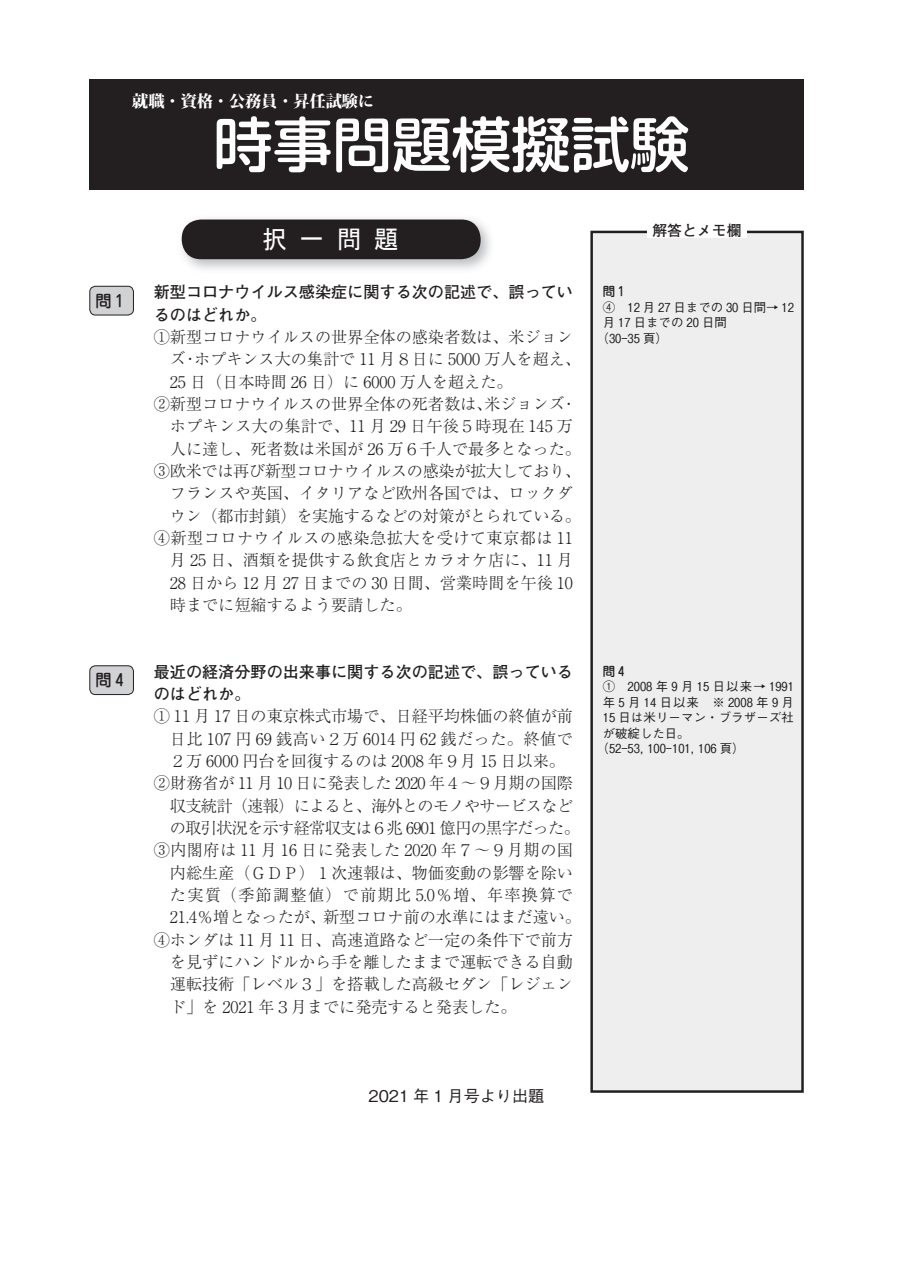
<style>
.page{position:relative;width:903px;height:1275px;background:#fff}
.page>*{position:absolute;margin:0;border:0;box-sizing:border-box;transform-origin:0 0}
.t1{font:500 59.5px "Soft Go Std";color:#fff}
.t2{font:24.85px "MS Gothic";color:#fff}
.t3{font:300 16.1px/22.4px "Ryumin Pr 5";color:#231f20}
.t4{font:700 16.1px/22.4px "Futo Go B101 Pro";color:#231f20}
.t5{font:300 16.1px "Ryumin Pr 5";letter-spacing:.03em;color:#231f20}
.t6{font:300 16.1px "Ryumin Pr 5";letter-spacing:-.04em;color:#231f20}
.t7{font:300 16.1px "Ryumin Pr 5";letter-spacing:-.02em;color:#231f20}
.t8{font:300 16.1px "Ryumin Pr 5";letter-spacing:.04em;color:#231f20}
.t9{font:300 16.1px "Ryumin Pr 5";letter-spacing:.08em;color:#231f20}
.t10{font:800 16.1px "Koz Min Pro";color:#fff}
.t11{font:500 16.1px "Gothic BBB Pr 5";color:#231f20}
.t12{font:500 16.1px "Jun 34 Pro";color:#231f20}
.t13{font:700 14.88px "Futo Go B101 Pr 5";color:#231f20}
.t14{font:500 12.42px "Gothic BBB Pro";letter-spacing:.015em;color:#231f20}
.t15{font:500 12.42px "Jun 34 Pro";color:#231f20}
</style>
<div class="page">
<div style="left:89px;top:79px;width:715px;height:111px;background:#231f20"></div>
<div style="left:590px;top:231px;width:214px;height:862px;background:#eeeeef;border:2px solid #231f20"></div>
<img style="left:181px;top:219px;width:309px;height:51px">
<div style="left:182px;top:220px;width:299px;height:39px;background:#231f20;border-radius:19px"></div>
<div style="left:90px;top:286px;width:43px;height:29px;background:#d1d2d4;border-radius:6px"></div>
<div style="left:89px;top:286px;width:45px;height:30px;border:1px solid #231f20;border-radius:6px"></div>
<div style="left:90px;top:666px;width:43px;height:28px;background:#d1d2d4;border-radius:6px"></div>
<div style="left:89px;top:665px;width:45px;height:30px;border:1px solid #231f20;border-radius:6px"></div>
<div style="left:647px;top:223px;width:100px;height:15px;background:#fff"></div>
<p class="t10" style="left:132px;top:89px;width:243px">就職・資格・公務員・昇任試験に</p>
<h1 class="t1" style="left:213px;top:102px;width:478px">時事問題模擬試験</h1>
<p class="t13" style="left:652px;top:219px;width:91px">解答とメモ欄</p>
<h2 class="t2" style="left:262px;top:227px;width:26px">択</h2>
<p class="t4" style="left:154px;top:279px;width:421px">新型コロナウイルス感染症に関する次の記述で、誤っているのはどれか。</p>
<p class="t3" style="left:194px;top:324px;width:388px;text-indent:-40px">①新型コロナウイルスの世界全体の感染者数は、米ジョンホプキンス大の集計で 11 月８日に 5000 万人を超え、</p>
<h2 class="t2" style="left:337px;top:227px;width:26px">問</h2>
<h2 class="t2" style="left:374px;top:227px;width:26px">題</h2>
<h2 class="t2" style="left:299px;top:227px;width:26px">一</h2>
<p class="t15" style="left:603px;top:282px;width:23px">問1</p>
<p class="t12" style="left:95px;top:288px;width:30px">問 1</p>
<p class="t14" style="left:603px;top:297px;width:193px">④　12 月 27 日までの 30 日間→ 12</p>
<p class="t14" style="left:603px;top:313px;width:126px">月 17 日までの 20 日間</p>
<p class="t14" style="left:597px;top:328px;width:73px">（30-35 頁(</p>
<p class="t3" style="left:170px;top:347px;width:344px">ズ<br>25 日（日本時間 26 日）に 6000 万人を超えた。</p>
<p class="t3" style="left:182px;top:347px;width:18px">・</p>
<p class="t3" style="left:484px;top:391px;width:82px">米ジョンズ</p>
<p class="t3" style="left:154px;top:391px;width:340px">②新型コロナウイルスの世界全体の死者数は、</p>
<p class="t3" style="left:170px;top:414px;width:404px">ホプキンス大の集計で、11 月 29 日午後５時現在 145 万</p>
<p class="t3" style="left:170px;top:436px;width:413px">人に達し、死者数は米国が 26 万６千人で最多となった。</p>
<p class="t7" style="left:154px;top:458px;width:429px">③欧米では再び新型コロナウイルスの感染が拡大しており、</p>
<p class="t3" style="left:170px;top:481px;width:405px">フランスや英国、イタリアなど欧州各国では、ロックダ</p>
<p class="t7" style="left:170px;top:503px;width:413px">ウン（都市封鎖）を実施するなどの対策がとられている。</p>
<p class="t5" style="left:154px;top:525px;width:421px">④新型コロナウイルスの感染急拡大を受けて東京都は 11</p>
<p class="t3" style="left:170px;top:548px;width:405px">月 25 日、酒類を提供する飲食店とカラオケ店に、11 月</p>
<p class="t3" style="left:170px;top:570px;width:405px">28 日から 12 月 27 日までの 30 日間、営業時間を午後 10</p>
<p class="t3" style="left:170px;top:592px;width:243px">時までに短縮するよう要請した。</p>
<p class="t3" style="left:561px;top:391px;width:18px">・</p>
<p class="t4" style="left:154px;top:658px;width:421px">最近の経済分野の出来事に関する次の記述で、誤っているのはどれか。</p>
<p class="t3" style="left:154px;top:704px;width:421px">① 11 月 17 日の東京株式市場で、日経平均株価の終値が前</p>
<p class="t8" style="left:170px;top:726px;width:405px">日比 107 円 69 銭高い２万 6014 円 62 銭だった。終値で</p>
<p class="t3" style="left:170px;top:749px;width:396px">２万 6000 円台を回復するのは 2008 年９月 15 日以来。</p>
<p class="t3" style="left:154px;top:771px;width:421px">②財務省が 11 月 10 日に発表した 2020 年４～９月期の国際</p>
<p class="t6" style="left:170px;top:793px;width:405px">収支統計（速報）によると、海外とのモノやサービスなど</p>
<p class="t6" style="left:170px;top:815px;width:411px">の取引状況を示す経常収支は６兆 6901 億円の黒字だった。</p>
<p class="t5" style="left:154px;top:838px;width:421px">③内閣府は 11 月 16 日に発表した 2020 年７～９月期の国</p>
<p class="t3" style="left:170px;top:860px;width:405px">内総生産（ＧＤＰ）１次速報は、物価変動の影響を除い</p>
<p class="t9" style="left:170px;top:882px;width:404px">た実質（季節調整値）で前期比 5.0％増、年率換算で</p>
<p class="t3" style="left:323px;top:905px;width:259px">新型コロナ前の水準にはまだ遠い。</p>
<p class="t15" style="left:603px;top:661px;width:23px">問4</p>
<p class="t12" style="left:95px;top:667px;width:30px">問 4</p>
<p class="t14" style="left:603px;top:676px;width:193px">①　2008 年 9 月 15 日以来→ 1991</p>
<p class="t14" style="left:603px;top:692px;width:193px">年 5 月 14 日以来　※ 2008 年 9 月</p>
<p class="t14" style="left:603px;top:707px;width:193px">15 日は米リーマン・ブラザーズ社</p>
<p class="t14" style="left:603px;top:723px;width:88px">が破綻した日。</p>
<p class="t14" style="left:597px;top:738px;width:150px">（52-53, 100-101, 106 頁(</p>
<p class="t3" style="left:170px;top:905px;width:158px">21.4％増となったが、</p>
<p class="t3" style="left:154px;top:927px;width:421px">④ホンダは 11 月 11 日、高速道路など一定の条件下で前方</p>
<p class="t3" style="left:170px;top:950px;width:405px">を見ずにハンドルから手を離したままで運転できる自動</p>
<p class="t3" style="left:170px;top:972px;width:405px">運転技術「レベル３」を搭載した高級セダン「レジェン</p>
<p class="t3" style="left:170px;top:994px;width:348px">ド」を 2021 年３月までに発売すると発表した。</p>
<p class="t11" style="left:369px;top:1083px;width:177px">2021 年 1 月号より出題</p>
</div>
